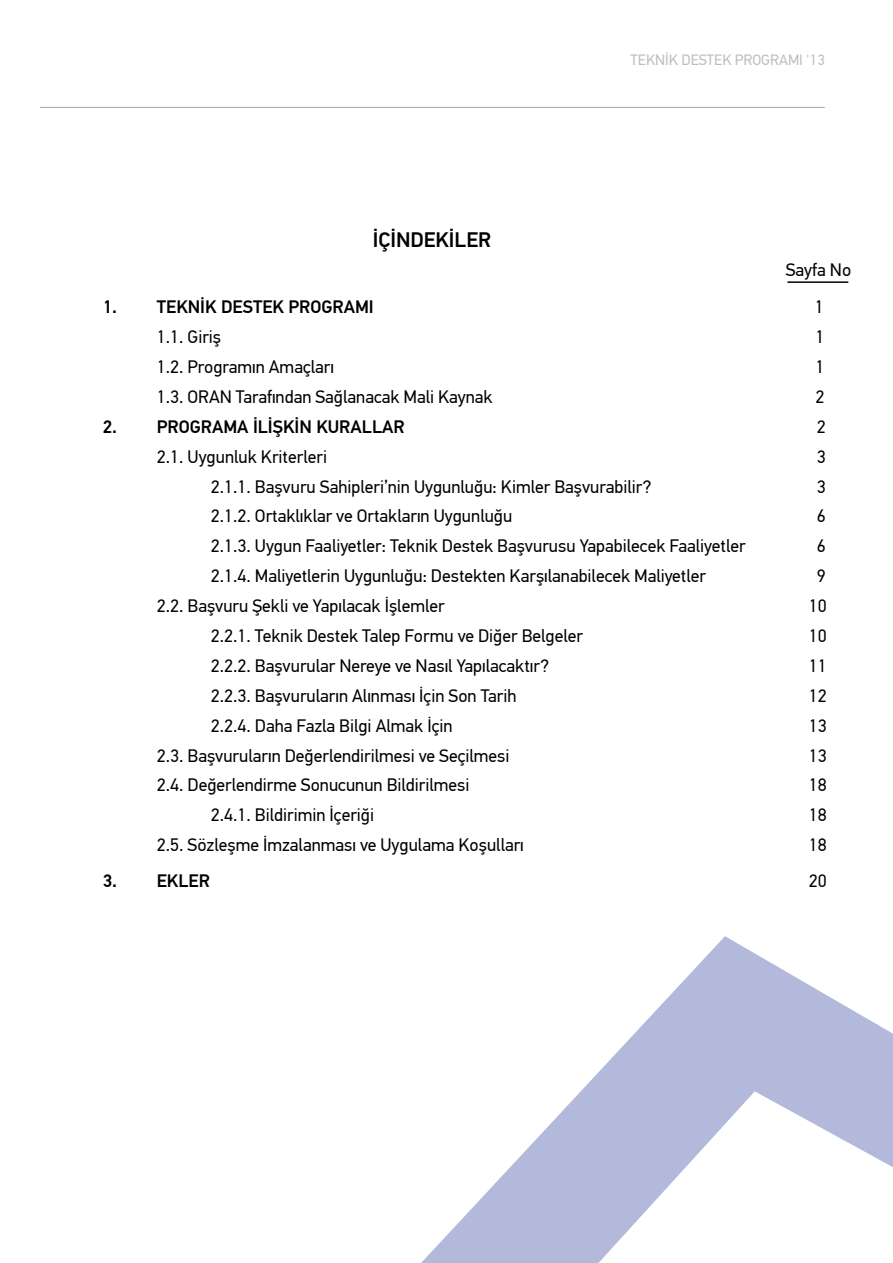
<style>
.page{position:relative;width:893px;height:1263px;background:#fff}
.page>*{position:absolute;margin:0;border:0;box-sizing:border-box;transform-origin:0 0}
.t1{font:500 20.85px "PF Din Text Pro";color:#000}
.t2{font:18px "PF Din Text Pro";color:#000}
.t3{font:500 18px "PF Din Text Pro";color:#000}
.t4{font:15px "PF Din Text Pro";color:#bcbec0}
</style>
<div class="page">
<hr style="left:40px;top:107px;width:785px;height:1px;background:#a7a9ac">
<svg style="left:421px;top:936px;width:472px;height:327px"></svg>
<hr style="left:787px;top:281px;width:61px;height:2px;background:#000">
<p class="t1" style="left:373px;top:228px;width:120px">İÇİNDEKİLER</p>
<p class="t4" style="left:631px;top:51px;width:196px">TEKNİK DESTEK PROGRAMI '13</p>
<p class="t2" style="left:786px;top:259px;width:67px">Sayfa No</p>
<p class="t3" style="left:103px;top:296px;width:272px">1. TEKNİK DESTEK PROGRAMI</p>
<p class="t2" style="left:815px;top:296px;width:10px">1</p>
<p class="t2" style="left:157px;top:326px;width:66px">1.1. Giriş</p>
<p class="t2" style="left:815px;top:326px;width:10px">1</p>
<p class="t2" style="left:157px;top:356px;width:179px">1.2. Programın Amaçları</p>
<p class="t2" style="left:815px;top:356px;width:10px">1</p>
<p class="t2" style="left:157px;top:386px;width:337px">1.3. ORAN Tarafından Sağlanacak Mali Kaynak</p>
<p class="t2" style="left:815px;top:386px;width:10px">2</p>
<p class="t3" style="left:103px;top:416px;width:303px">2. PROGRAMA İLİŞKİN KURALLAR</p>
<p class="t2" style="left:817px;top:416px;width:10px">2</p>
<p class="t2" style="left:157px;top:446px;width:172px">2.1. Uygunluk Kriterleri</p>
<p class="t2" style="left:817px;top:446px;width:10px">3</p>
<p class="t2" style="left:211px;top:476px;width:442px">2.1.1. Başvuru Sahipleri’nin Uygunluğu: Kimler Başvurabilir?</p>
<p class="t2" style="left:817px;top:476px;width:10px">3</p>
<p class="t2" style="left:211px;top:506px;width:303px">2.1.2. Ortaklıklar ve Ortakların Uygunluğu</p>
<p class="t2" style="left:817px;top:506px;width:10px">6</p>
<p class="t2" style="left:211px;top:535px;width:536px">2.1.3. Uygun Faaliyetler: Teknik Destek Başvurusu Yapabilecek Faaliyetler</p>
<p class="t2" style="left:817px;top:535px;width:10px">6</p>
<p class="t2" style="left:211px;top:565px;width:497px">2.1.4. Maliyetlerin Uygunluğu: Destekten Karşılanabilecek Maliyetler</p>
<p class="t2" style="left:817px;top:565px;width:10px">9</p>
<p class="t2" style="left:157px;top:595px;width:289px">2.2. Başvuru Şekli ve Yapılacak İşlemler</p>
<p class="t2" style="left:809px;top:595px;width:19px">10</p>
<p class="t2" style="left:211px;top:625px;width:374px">2.2.1. Teknik Destek Talep Formu ve Diğer Belgeler</p>
<p class="t2" style="left:809px;top:625px;width:19px">10</p>
<p class="t2" style="left:211px;top:655px;width:340px">2.2.2. Başvurular Nereye ve Nasıl Yapılacaktır?</p>
<p class="t2" style="left:809px;top:655px;width:19px">11</p>
<p class="t2" style="left:211px;top:685px;width:307px">2.2.3. Başvuruların Alınması İçin Son Tarih</p>
<p class="t2" style="left:809px;top:685px;width:19px">12</p>
<p class="t2" style="left:211px;top:715px;width:243px">2.2.4. Daha Fazla Bilgi Almak İçin</p>
<p class="t2" style="left:809px;top:715px;width:19px">13</p>
<p class="t2" style="left:157px;top:745px;width:354px">2.3. Başvuruların Değerlendirilmesi ve Seçilmesi</p>
<p class="t2" style="left:809px;top:745px;width:19px">13</p>
<p class="t2" style="left:157px;top:775px;width:314px">2.4. Değerlendirme Sonucunun Bildirilmesi</p>
<p class="t2" style="left:809px;top:775px;width:19px">18</p>
<p class="t2" style="left:211px;top:804px;width:165px">2.4.1. Bildirimin İçeriği</p>
<p class="t2" style="left:809px;top:804px;width:19px">18</p>
<p class="t2" style="left:157px;top:834px;width:369px">2.5. Sözleşme İmzalanması ve Uygulama Koşulları</p>
<p class="t2" style="left:809px;top:834px;width:19px">18</p>
<p class="t3" style="left:103px;top:870px;width:109px">3. EKLER</p>
<p class="t2" style="left:809px;top:870px;width:19px">20</p>
</div>
